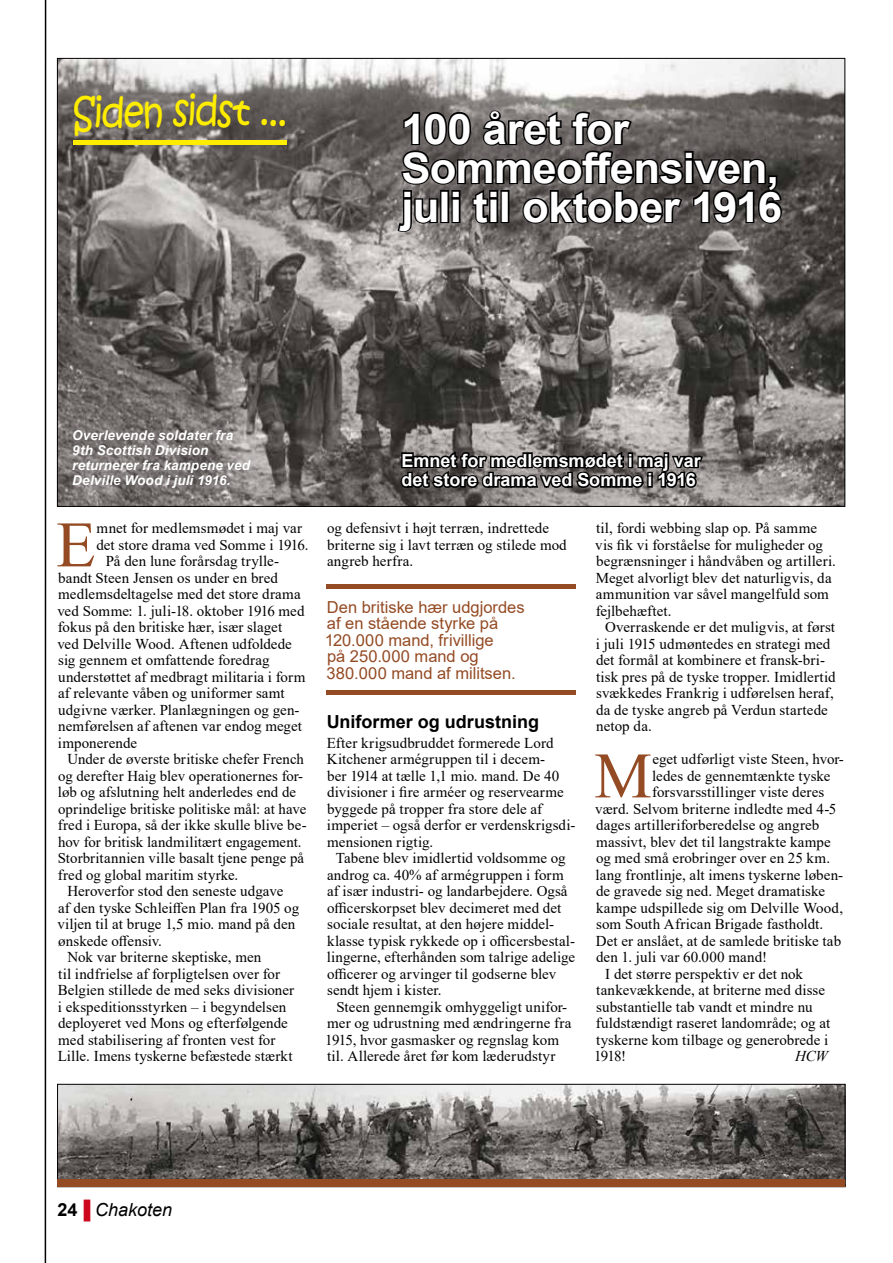
<style>
.page{position:relative;width:893px;height:1263px;background:#fff}
.page>*{position:absolute;margin:0;border:0;box-sizing:border-box;transform-origin:0 0}
.t1{font:64.8px "Times New Roman";color:#944b24}
.t2{font:700 42px/39px "Arial";letter-spacing:-.015em;color:#fff;scale:1.04 1}
.t3{font:40.5px "Kristen ITC";color:#ffed00;scale:.9 1}
.t4{font:700 18px/19.5px "Arial";color:#fff}
.t5{font:700 18px "Arial";color:#000}
.t6{font:italic 18px "Arial";color:#000}
.t7{font:16.5px/16.5px "Arial";color:#944b24}
.t8{font:15px/16.5px "Times New Roman";letter-spacing:.005em;color:#000}
.t9{font:italic 15px "Times New Roman";color:#000}
.t10{font:italic 700 13.5px/15px "Arial";letter-spacing:.01em;color:#fff}
.s1{font-weight:700;font-style:normal}
.s2{font-style:normal;color:#cd071e}
</style>
<div class="page">
<img style="left:59px;top:60px;width:784px;height:445px">
<img style="left:59px;top:1086px;width:784px;height:93px">
<div style="left:57px;top:1084px;width:788px;height:103px;border:1px solid #000"></div>
<hr style="left:326px;top:585px;width:250px;height:4px;background:#944b24">
<div style="left:327px;top:690px;width:249px;height:5px;background:#944b24"></div>
<svg style="left:398px;top:442px;width:307px;height:51px"></svg>
<svg style="left:396px;top:109px;width:388px;height:125px"></svg>
<hr style="left:73px;top:140px;width:214px;height:4px;background:#ffed00">
<div style="left:58px;top:1179px;width:787px;height:7px;background:#944b24"></div>
<hr style="left:45px;top:0;width:1px;height:1263px;background:#000">
<h3 class="t3" style="left:73px;top:83px;width:241px;rotate:1deg">Siden sidst ...</h3>
<h2 class="t2" style="left:401px;top:110px;width:367px">100 året for<br>Sommeoffensiven, juli til oktober 1916</h2>
<p class="t10" style="left:72px;top:428px;width:179px">Overlevende soldater fra<br>9th Scottish Division returnerer fra kampene ved<br>Delville Wood i juli 1916.</p>
<h1 class="t1" style="left:56px;top:499px;width:41px">E</h1>
<p class="t8" style="left:97px;top:520px;width:207px">mnet for medlemsmødet i maj var</p>
<p class="t8" style="left:96px;top:536px;width:214px">det store drama ved Somme i 1916.</p>
<p class="t8" style="left:106px;top:553px;width:175px">På den lune forårsdag trylle-</p>
<p class="t8" style="left:58px;top:569px;width:221px">bandt Steen Jensen os under en bred</p>
<p class="t8" style="left:58px;top:586px;width:244px">medlemsdeltagelse med det store drama</p>
<p class="t8" style="left:57px;top:602px;width:249px">ved Somme: 1. juli-18. oktober 1916 med</p>
<p class="t8" style="left:58px;top:619px;width:226px">fokus på den britiske hær, især slaget</p>
<p class="t8" style="left:57px;top:635px;width:236px">ved Delville Wood. Aftenen udfoldede</p>
<p class="t8" style="left:58px;top:652px;width:213px">sig gennem et omfattende foredrag</p>
<p class="t8" style="left:58px;top:668px;width:249px">understøttet af medbragt militaria i form</p>
<p class="t8" style="left:58px;top:685px;width:228px">af relevante våben og uniformer samt</p>
<p class="t8" style="left:58px;top:701px;width:243px">udgivne værker. Planlægningen og gen-</p>
<p class="t8" style="left:58px;top:718px;width:245px">nemførelsen af aftenen var endog meget</p>
<p class="t8" style="left:58px;top:734px;width:81px">imponerende</p>
<p class="t8" style="left:67px;top:751px;width:238px">Under de øverste britiske chefer French</p>
<p class="t8" style="left:58px;top:767px;width:247px">og derefter Haig blev operationernes for-</p>
<p class="t8" style="left:58px;top:784px;width:240px">løb og afslutning helt anderledes end de</p>
<p class="t8" style="left:58px;top:800px;width:250px">oprindelige britiske politiske mål: at have</p>
<p class="t8" style="left:58px;top:817px;width:250px">fred i Europa, så der ikke skulle blive be-</p>
<p class="t8" style="left:58px;top:833px;width:245px">hov for britisk landmilitært engagement.</p>
<p class="t8" style="left:58px;top:850px;width:248px">Storbritannien ville basalt tjene penge på</p>
<p class="t8" style="left:58px;top:866px;width:182px">fred og global maritim styrke.</p>
<p class="t8" style="left:67px;top:883px;width:217px">Heroverfor stod den seneste udgave</p>
<p class="t8" style="left:58px;top:899px;width:243px">af den tyske Schleiffen Plan fra 1905 og</p>
<p class="t8" style="left:57px;top:916px;width:240px">viljen til at bruge 1,5 mio. mand på den</p>
<p class="t8" style="left:58px;top:932px;width:105px">ønskede offensiv.</p>
<p class="t8" style="left:68px;top:949px;width:195px">Nok var briterne skeptiske, men</p>
<p class="t8" style="left:58px;top:965px;width:223px">til indfrielse af forpligtelsen over for</p>
<p class="t8" style="left:58px;top:982px;width:238px">Belgien stillede de med seks divisioner</p>
<p class="t8" style="left:58px;top:998px;width:230px">i ekspeditionsstyrken – i begyndelsen</p>
<p class="t8" style="left:58px;top:1015px;width:231px">deployeret ved Mons og efterfølgende</p>
<p class="t8" style="left:58px;top:1031px;width:219px">med stabilisering af fronten vest for</p>
<p class="t8" style="left:58px;top:1048px;width:236px">Lille. Imens tyskerne befæstede stærkt</p>
<p class="t4" style="left:401px;top:451px;width:301px">Emnet for medlemsmødet i maj var det store drama ved Somme i 1916</p>
<p class="t8" style="left:327px;top:520px;width:241px">og defensivt i højt terræn, indrettede briterne sig i lavt terræn og stilede mod angreb herfra.</p>
<p class="t7" style="left:325px;top:599px;width:202px">Den britiske hær udgjordes af en stående styrke på<br>120.000 mand, frivillige<br>på 250.000 mand og<br>380.000 mand af militsen.</p>
<p class="t5" style="left:327px;top:709px;width:214px">Uniformer og udrustning</p>
<p class="t8" style="left:327px;top:734px;width:228px">Efter krigsudbruddet formerede Lord</p>
<p class="t8" style="left:327px;top:751px;width:220px">Kitchener armégruppen til i decem-</p>
<p class="t8" style="left:327px;top:767px;width:234px">ber 1914 at tælle 1,1 mio. mand. De 40</p>
<p class="t8" style="left:327px;top:784px;width:238px">divisioner i fire arméer og reservearme</p>
<p class="t8" style="left:327px;top:800px;width:217px">byggede på tropper fra store dele af</p>
<p class="t8" style="left:327px;top:817px;width:250px">imperiet – også derfor er verdenskrigsdi-</p>
<p class="t8" style="left:327px;top:833px;width:107px">mensionen rigtig.</p>
<p class="t8" style="left:336px;top:850px;width:231px">Tabene blev imidlertid voldsomme og</p>
<p class="t8" style="left:327px;top:866px;width:238px">androg ca. 40% af armégruppen i form</p>
<p class="t8" style="left:327px;top:883px;width:242px">af især industri- og landarbejdere. Også</p>
<p class="t8" style="left:327px;top:899px;width:236px">officerskorpset blev decimeret med det</p>
<p class="t8" style="left:327px;top:916px;width:229px">sociale resultat, at den højere middel-</p>
<p class="t8" style="left:327px;top:932px;width:249px">klasse typisk rykkede op i officersbestal-</p>
<p class="t8" style="left:327px;top:949px;width:250px">lingerne, efterhånden som talrige adelige</p>
<p class="t8" style="left:327px;top:965px;width:231px">officerer og arvinger til godserne blev</p>
<p class="t8" style="left:327px;top:982px;width:116px">sendt hjem i kister.</p>
<p class="t8" style="left:336px;top:998px;width:232px">Steen gennemgik omhyggeligt unifor-</p>
<p class="t8" style="left:327px;top:1015px;width:246px">mer og udrustning med ændringerne fra</p>
<p class="t8" style="left:325px;top:1031px;width:235px">1915, hvor gasmasker og regnslag kom</p>
<p class="t8" style="left:327px;top:1048px;width:230px">til. Allerede året før kom læderudstyr</p>
<p class="t8" style="left:595px;top:520px;width:242px">til, fordi webbing slap op. På samme vis fik vi forståelse for muligheder og begrænsninger i håndvåben og artilleri.<br>Meget alvorligt blev det naturligvis, da ammunition var såvel mangelfuld som fejlbehæftet.</p>
<p class="t8" style="left:596px;top:619px;width:241px;text-indent:9px">Overraskende er det muligvis, at først i juli 1915 udmøntedes en strategi med det formål at kombinere et fransk-bri&shy;tisk pres på de tyske tropper. Imidlertid svækkedes Frankrig i udførelsen heraf, da de tyske angreb på Verdun startede netop da.</p>
<h1 class="t1" style="left:594px;top:730px;width:59px">M</h1>
<p class="t8" style="left:652px;top:751px;width:193px">eget udførligt viste Steen, hvor-</p>
<p class="t8" style="left:652px;top:767px;width:180px">ledes de gennemtænkte tyske</p>
<p class="t8" style="left:652px;top:784px;width:174px">forsvarsstillinger viste deres</p>
<p class="t8" style="left:595px;top:800px;width:243px">værd. Selvom briterne indledte med 4-5</p>
<p class="t8" style="left:596px;top:817px;width:225px">dages artilleriforberedelse og angreb</p>
<p class="t8" style="left:596px;top:833px;width:236px">massivt, blev det til langstrakte kampe</p>
<p class="t8" style="left:596px;top:850px;width:236px">og med små erobringer over en 25 km.</p>
<p class="t8" style="left:596px;top:866px;width:249px">lang frontlinje, alt imens tyskerne løben-</p>
<p class="t8" style="left:596px;top:883px;width:231px">de gravede sig ned. Meget dramatiske</p>
<p class="t8" style="left:596px;top:899px;width:248px">kampe udspillede sig om Delville Wood,</p>
<p class="t8" style="left:596px;top:916px;width:228px">som South African Brigade fastholdt.</p>
<p class="t8" style="left:596px;top:932px;width:247px">Det er anslået, at de samlede britiske tab</p>
<p class="t8" style="left:596px;top:949px;width:172px">den 1. juli var 60.000 mand!</p>
<p class="t8" style="left:605px;top:965px;width:199px">I det større perspektiv er det nok</p>
<p class="t8" style="left:596px;top:982px;width:231px">tankevækkende, at briterne med disse</p>
<p class="t8" style="left:596px;top:998px;width:218px">substantielle tab vandt et mindre nu</p>
<p class="t8" style="left:596px;top:1015px;width:236px">fuldstændigt raseret landområde; og at</p>
<p class="t8" style="left:596px;top:1031px;width:234px">tyskerne kom tilbage og generobrede i</p>
<p class="t8" style="left:594px;top:1048px;width:34px">1918!</p>
<p class="t9" style="left:795px;top:1046px;width:35px">HCW</p>
<p class="t6" style="left:57px;top:1198px;width:116px"><span class="s1">24</span><span class="s2">▐</span> Chakoten</p>
</div>
